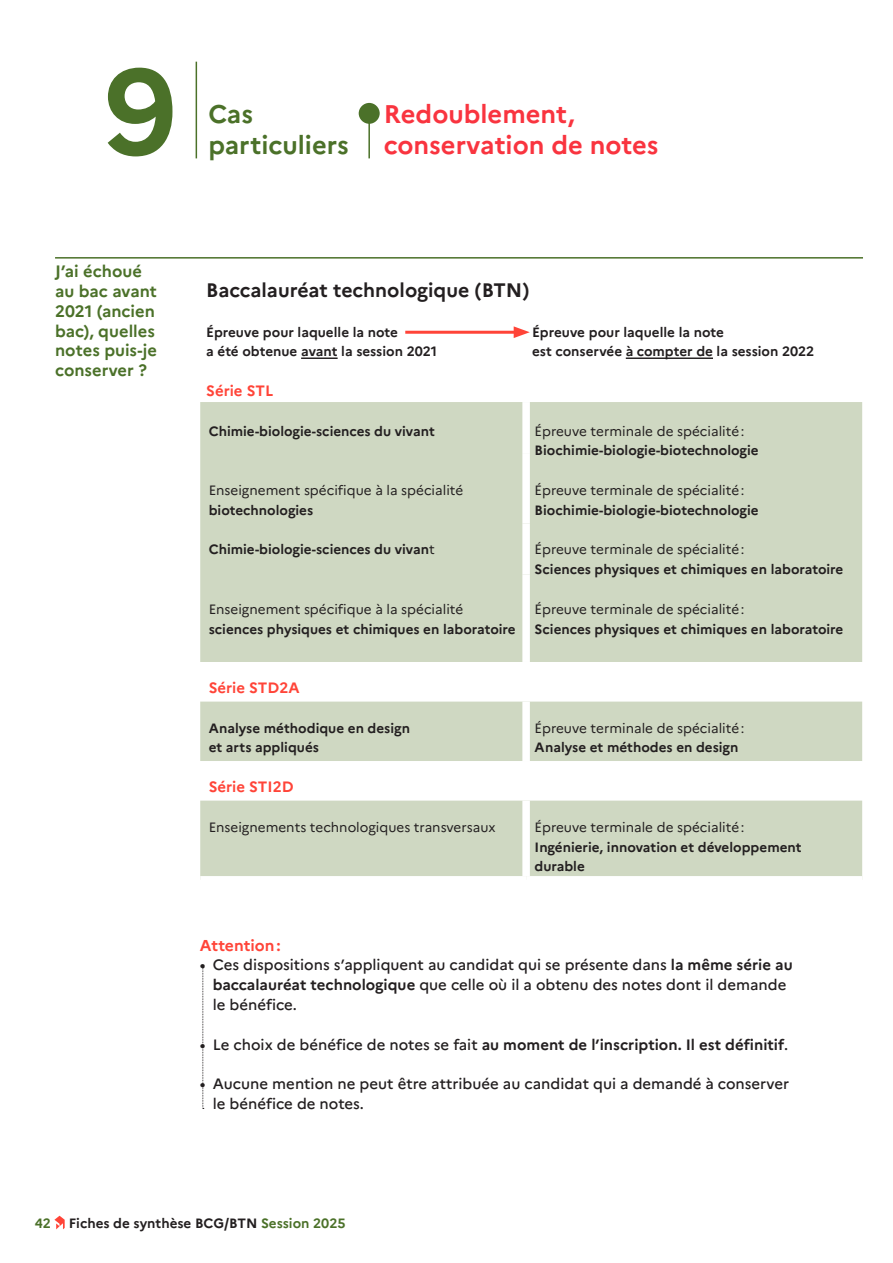
<style>
.page{position:relative;width:893px;height:1263px;background:#fff}
.page>*{position:absolute;margin:0;border:0;box-sizing:border-box;transform-origin:0 0}
.t1{font:700 120px "Marianne";color:#4b7129}
.titre_1{font:700 25.5px "Marianne";color:#f9343f}
.t2{font:700 25.5px/31.5px "Marianne";color:#4b7129}
.Titre_tableau{font:700 19.5px "Marianne";color:#231f20}
.t3{font:700 16.5px/19.8px "Marianne";color:#4b7129}
.Texte_courant_justif{font:700 15.75px "Marianne";color:#ff4438}
.t4{font:500 15px/19.8px "Marianne";color:#231f20}
.t5{font:700 15px "Marianne";color:#231f20}
.texte_dans_tableau{font:700 15px "Marianne";color:#ff4438}
.texte_dans_tableau-2{font:700 13.5px/19.8px "Marianne";color:#231f20}
.texte_dans_tableau-3{font:13.5px/19.8px "Marianne";color:#231f20}
.t6{font:700 13.5px "Marianne";color:#4b7129}
.s1{font-weight:700}
.s2{font-weight:400}
.s3{font-weight:500}
.s4{color:#4b7129}
</style>
<div class="page">
<hr style="left:196px;top:62px;width:1px;height:96px;background:#4b7129">
<svg style="left:54px;top:1216px;width:11px;height:13px"></svg>
<svg style="left:200px;top:402px;width:662px;height:474px;fill:#cfd8c2"></svg>
<div style="left:522px;top:402px;width:8px;height:51px;background:#fff"></div>
<div style="left:522px;top:453px;width:8px;height:70px;background:#fff"></div>
<div style="left:522px;top:523px;width:8px;height:51px;background:#fff"></div>
<div style="left:522px;top:574px;width:8px;height:88px;background:#fff"></div>
<div style="left:522px;top:702px;width:8px;height:59px;background:#fff"></div>
<div style="left:522px;top:801px;width:8px;height:75px;background:#fff"></div>
<hr style="left:301px;top:357px;width:37px;height:2px;background:#231f20">
<hr style="left:626px;top:357px;width:87px;height:2px;background:#231f20">
<hr style="left:55px;top:257px;width:808px;height:2px;background:#4b7129">
<svg style="left:202px;top:967px;width:2px;height:142px"></svg>
<hr style="left:405px;top:331px;width:114px;height:3px;background:#ff4438">
<svg style="left:514px;top:326px;width:16px;height:12px"></svg>
<hr style="left:368px;top:111px;width:2px;height:47px;background:#4b7129">
<div style="left:359px;top:103px;width:21px;height:21px;background:#4b7129;border-radius:50%"></div>
<p class="t1" style="left:105px;top:38px;width:73px">9</p>
<p class="t2" style="left:208px;top:98px;width:142px">Cas particuliers</p>
<p class="titre_1" style="left:384px;top:98px;width:192px">Redoublement,</p>
<p class="titre_1" style="left:384px;top:129px;width:276px">conservation de notes</p>
<p class="t3" style="left:55px;top:261px;width:103px">J’ai échoué au bac avant<br>2021 (ancien bac), quelles notes puis-je conserver ?</p>
<p class="Titre_tableau" style="left:206px;top:278px;width:325px">Baccalauréat technologique (BTN)</p>
<p class="texte_dans_tableau-2" style="left:206px;top:322px;width:193px">Épreuve pour laquelle la note</p>
<p class="texte_dans_tableau-2" style="left:206px;top:342px;width:232px">a été obtenue avant la session 2021</p>
<p class="texte_dans_tableau-2" style="left:532px;top:322px;width:193px">Épreuve pour laquelle la note</p>
<p class="texte_dans_tableau-2" style="left:532px;top:342px;width:284px">est conservée à compter de la session 2022</p>
<p class="texte_dans_tableau" style="left:206px;top:382px;width:68px">Série STL</p>
<p class="texte_dans_tableau-2" style="left:209px;top:421px;width:228px">Chimie-biologie-sciences du vivant</p>
<p class="texte_dans_tableau-3" style="left:535px;top:421px;width:211px">Épreuve terminale de spécialité:</p>
<p class="texte_dans_tableau-2" style="left:535px;top:441px;width:226px">Biochimie-biologie-biotechnologie</p>
<p class="texte_dans_tableau-3" style="left:535px;top:480px;width:211px">Épreuve terminale de spécialité:</p>
<p class="texte_dans_tableau-2" style="left:535px;top:500px;width:226px">Biochimie-biologie-biotechnologie</p>
<p class="texte_dans_tableau-3" style="left:209px;top:480px;width:256px">Enseignement spécifique à la spécialité <span class="s1">biotechnologies</span></p>
<p class="texte_dans_tableau-2" style="left:209px;top:540px;width:228px">Chimie-biologie-sciences du vivan<span class="s2">t</span></p>
<p class="texte_dans_tableau-3" style="left:535px;top:540px;width:211px">Épreuve terminale de spécialité:</p>
<p class="texte_dans_tableau-2" style="left:535px;top:559px;width:310px">Sciences physiques et chimiques en laboratoire</p>
<p class="texte_dans_tableau-3" style="left:535px;top:599px;width:211px">Épreuve terminale de spécialité:</p>
<p class="texte_dans_tableau-2" style="left:535px;top:619px;width:310px">Sciences physiques et chimiques en laboratoire</p>
<p class="texte_dans_tableau-2" style="left:209px;top:599px;width:308px"><span class="s2">Enseignement spécifique à la spécialité </span>sciences physiques et chimiques en laboratoire</p>
<p class="texte_dans_tableau" style="left:209px;top:679px;width:92px">Série STD2A</p>
<p class="texte_dans_tableau-2" style="left:209px;top:718px;width:203px">Analyse méthodique en design et arts appliqués</p>
<p class="texte_dans_tableau-3" style="left:535px;top:718px;width:211px">Épreuve terminale de spécialité:</p>
<p class="texte_dans_tableau-2" style="left:535px;top:738px;width:205px">Analyse et méthodes en design</p>
<p class="texte_dans_tableau" style="left:209px;top:778px;width:86px">Série STI2D</p>
<p class="texte_dans_tableau-3" style="left:209px;top:817px;width:288px">Enseignements technologiques transversaux</p>
<p class="texte_dans_tableau-3" style="left:535px;top:817px;width:211px">Épreuve terminale de spécialité:</p>
<p class="texte_dans_tableau-2" style="left:535px;top:837px;width:269px">Ingénierie, innovation et développement durable</p>
<p class="Texte_courant_justif" style="left:200px;top:935px;width:82px">Attention:</p>
<p class="t4" style="left:213px;top:955px;width:581px;text-indent:-13px">• Ces dispositions s’appliquent au candidat qui se présente dans <span class="s1">la même série au baccalauréat technologique</span> que celle où il a obtenu des notes dont il demande le bénéfice.</p>
<p class="t5" style="left:200px;top:1035px;width:590px"><span class="s3">• Le choix de bénéfice de notes se fait</span> au moment de l’inscription. Il est définitif<span class="s3">.</span></p>
<p class="t4" style="left:213px;top:1074px;width:578px;text-indent:-13px">• Aucune mention ne peut être attribuée au candidat qui a demandé à conserver le bénéfice de notes.</p>
<p class="t6" style="left:35px;top:1215px;width:18px">42</p>
<p class="texte_dans_tableau-2" style="left:69px;top:1213px;width:278px">Fiches de synthèse BCG/BTN <span class="s4">Session 2025</span></p>
</div>
